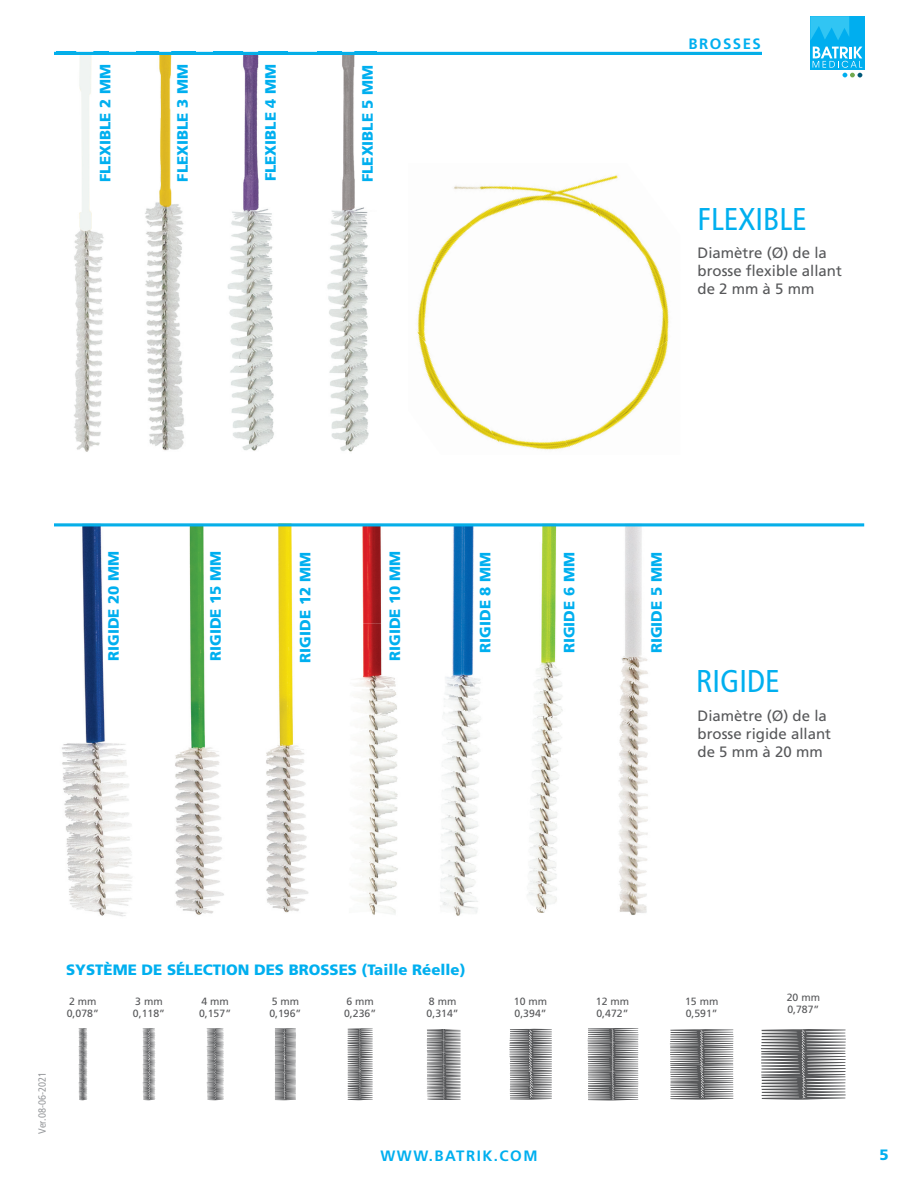
<style>
.page{position:relative;width:918px;height:1188px;background:#fff}
.page>*{position:absolute;margin:0;border:0;box-sizing:border-box;transform-origin:0 0}
.t1{font:condensed 31.5px "Frutiger LT Std";color:#00afef}
.t2{font:900 15px "Frutiger LT Std";color:#00afef}
.t3{font:15px/18px "Frutiger LT Std";color:#57585a}
.t4{font:700 15px "Frutiger LT Std";letter-spacing:.1em;color:#00afef}
.t5{font:10.5px/12px "Frutiger LT Std";color:#57585a}
.t6{font:condensed 10.5px "Frutiger LT Std";color:#97999c}
</style>
<div class="page">
<div style="left:810px;top:16px;width:55px;height:54px;background:#00aeef"></div>
<svg style="left:813px;top:47px;width:49px;height:30px"></svg>
<svg style="left:810px;top:16px;width:39px;height:24px"></svg>
<img style="left:145px;top:55px;width:39px;height:396px">
<img style="left:227px;top:55px;width:47px;height:396px">
<img style="left:327px;top:55px;width:42px;height:397px">
<img style="left:257px;top:526px;width:59px;height:387px">
<img style="left:169px;top:526px;width:57px;height:389px">
<img style="left:615px;top:526px;width:37px;height:389px">
<img style="left:74px;top:55px;width:30px;height:397px">
<img style="left:57px;top:526px;width:89px;height:391px">
<img style="left:514px;top:526px;width:65px;height:387px">
<img style="left:437px;top:526px;width:50px;height:390px">
<img style="left:337px;top:526px;width:76px;height:389px">
<div style="left:54px;top:523px;width:810px;height:3px;background:#6fa84f;border:2px solid #00afef"></div>
<img style="left:606px;top:175px;width:12px;height:3px">
<img style="left:595px;top:178px;width:64px;height:92px">
<img style="left:654px;top:270px;width:15px;height:61px">
<img style="left:522px;top:181px;width:73px;height:29px">
<img style="left:587px;top:210px;width:67px;height:70px">
<img style="left:653px;top:331px;width:16px;height:30px">
<img style="left:479px;top:185px;width:43px;height:17px">
<img style="left:479px;top:202px;width:102px;height:19px">
<img style="left:638px;top:361px;width:27px;height:38px">
<img style="left:453px;top:186px;width:26px;height:47px">
<img style="left:575px;top:393px;width:67px;height:52px">
<img style="left:417px;top:229px;width:48px;height:91px">
<img style="left:421px;top:306px;width:44px;height:14px">
<img style="left:508px;top:437px;width:67px;height:13px">
<img style="left:417px;top:320px;width:22px;height:58px">
<img style="left:429px;top:378px;width:79px;height:66px">
<svg style="left:143px;top:1028px;width:12px;height:72px"></svg>
<svg style="left:79px;top:1028px;width:8px;height:72px"></svg>
<svg style="left:207px;top:1028px;width:17px;height:72px"></svg>
<svg style="left:275px;top:1028px;width:21px;height:72px"></svg>
<svg style="left:347px;top:1028px;width:26px;height:72px"></svg>
<svg style="left:426px;top:1029px;width:34px;height:71px"></svg>
<svg style="left:509px;top:1029px;width:43px;height:71px"></svg>
<svg style="left:588px;top:1028px;width:51px;height:72px"></svg>
<svg style="left:670px;top:1029px;width:64px;height:71px"></svg>
<svg style="left:761px;top:1029px;width:85px;height:71px"></svg>
<div style="left:54px;top:52px;width:708px;height:3px;background:#6fa84f;border:2px solid #00afef"></div>
<p class="t2" style="left:96px;top:182px;width:119px;rotate:-90deg">FLEXIBLE 2 MM</p>
<p class="t2" style="left:174px;top:182px;width:119px;rotate:-90deg">FLEXIBLE 3 MM</p>
<p class="t2" style="left:262px;top:181px;width:119px;rotate:-90deg">FLEXIBLE 4 MM</p>
<p class="t2" style="left:359px;top:182px;width:119px;rotate:-90deg">FLEXIBLE 5 MM</p>
<p class="t4" style="left:689px;top:35px;width:74px">BROSSES</p>
<h1 class="t1" style="left:698px;top:201px;width:111px">FLEXIBLE</h1>
<p class="t3" style="left:698px;top:244px;width:146px">Diamètre (Ø) de la brosse flexible allant de 2 mm à 5 mm</p>
<p class="t2" style="left:105px;top:661px;width:111px;rotate:-90deg">RIGIDE 20 MM</p>
<p class="t2" style="left:207px;top:661px;width:111px;rotate:-90deg">RIGIDE 15 MM</p>
<p class="t2" style="left:296px;top:663px;width:112px;rotate:-90deg">RIGIDE 12 MM</p>
<p class="t2" style="left:386px;top:661px;width:111px;rotate:-90deg">RIGIDE 10 MM</p>
<p class="t2" style="left:476px;top:653px;width:102px;rotate:-90deg">RIGIDE 8 MM</p>
<p class="t2" style="left:560px;top:653px;width:102px;rotate:-90deg">RIGIDE 6 MM</p>
<p class="t2" style="left:647px;top:653px;width:102px;rotate:-90deg">RIGIDE 5 MM</p>
<h1 class="t1" style="left:696px;top:663px;width:85px">RIGIDE</h1>
<p class="t3" style="left:698px;top:707px;width:135px">Diamètre (Ø) de la brosse rigide allant de 5 mm à 20 mm</p>
<p class="t2" style="left:66px;top:960px;width:401px">SYSTÈME DE SÉLECTION DES BROSSES (Taille Réelle)</p>
<p class="t5" style="left:67px;top:995px;width:34px">2 mm<br>0,078”</p>
<p class="t5" style="left:133px;top:995px;width:34px">3 mm<br>0,118”</p>
<p class="t5" style="left:199px;top:995px;width:34px">4 mm<br>0,157”</p>
<p class="t5" style="left:269px;top:995px;width:34px">5 mm<br>0,196”</p>
<p class="t5" style="left:344px;top:995px;width:34px">6 mm<br>0,236”</p>
<p class="t5" style="left:427px;top:995px;width:34px">8 mm<br>0,314”</p>
<p class="t5" style="left:514px;top:995px;width:35px">10 mm<br>0,394”</p>
<p class="t5" style="left:596px;top:995px;width:35px">12 mm<br>0,472”</p>
<p class="t5" style="left:685px;top:995px;width:35px">15 mm<br>0,591”</p>
<p class="t5" style="left:787px;top:991px;width:35px">20 mm<br>0,787”</p>
<p class="t6" style="left:36px;top:1134px;width:64px;rotate:-90deg">Ver.08-06-2021</p>
<p class="t4" style="left:380px;top:1147px;width:159px">WWW.BATRIK.COM</p>
<p class="t2" style="left:880px;top:1146px;width:11px">5</p>
</div>
